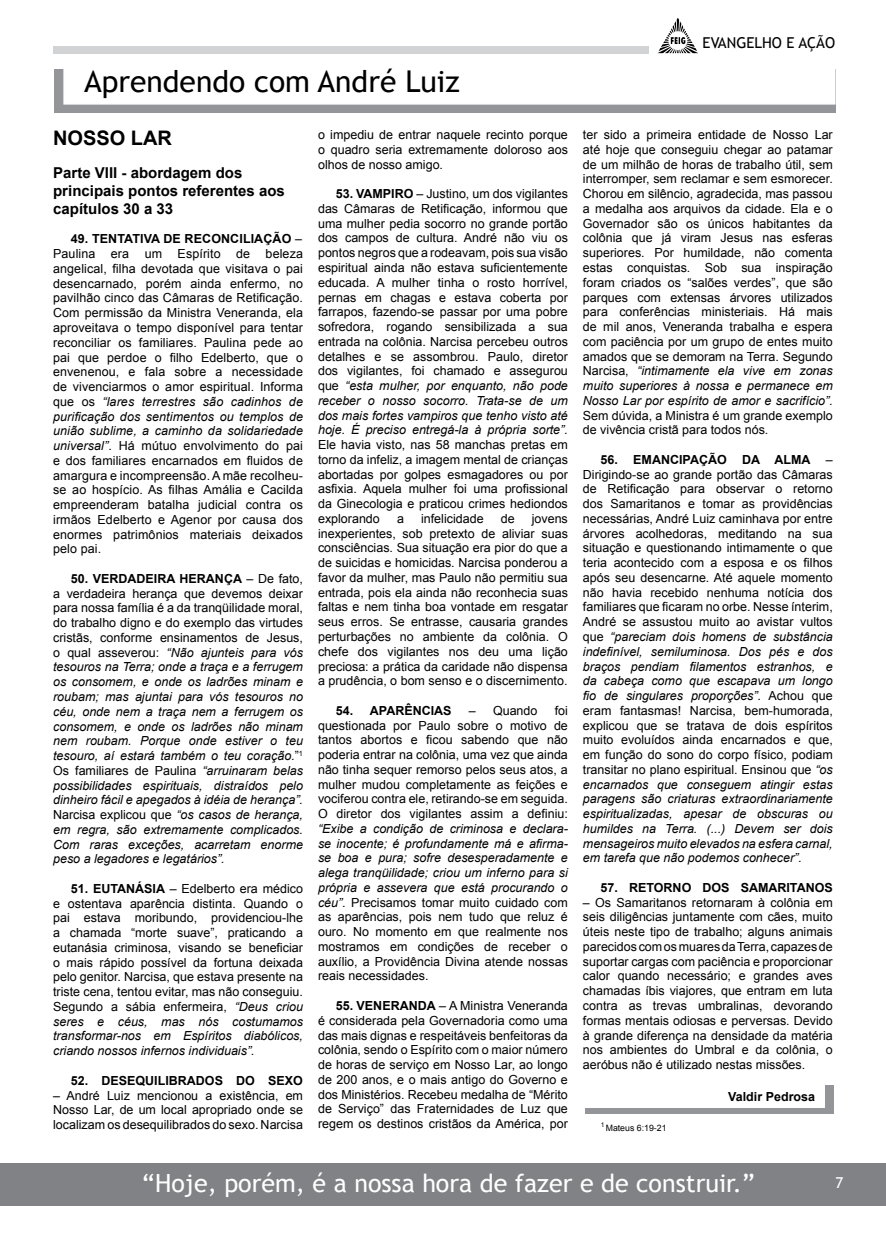
<style>
.page{position:relative;width:886px;height:1241px;background:#fff}
.page>*{position:absolute;margin:0;border:0;box-sizing:border-box;transform-origin:0 0}
.t1{font:30px "Trebuchet MS";color:#000}
.t2{font:25px "Trebuchet MS";color:#fff}
.t3{font:700 20px "Arial";color:#000}
.t4{font:700 15px/18px "Arial";color:#000}
.t5{font:15px "Trebuchet MS";color:#000}
.t6{font:15px "Trebuchet MS";color:#fff}
.t7{font:12.5px/14.8px "Arial";color:#000;text-align:justify}
.t8{font:italic 12.5px/14.8px "Arial";color:#000;text-align:justify}
.t9{font:700 12.5px "Arial";color:#000}
.t10{font:8.75px "Arial";color:#000}
.s1{font-weight:700}
.s2{font-style:italic}
.s3{font-weight:700;font-style:normal}
.s4{font-style:normal}
</style>
<div class="page">
<div style="left:0;top:1162px;width:886px;height:43px;background:#808285"></div>
<svg style="left:658px;top:18px;width:40px;height:35px"></svg>
<div style="left:53px;top:46px;width:596px;height:7px;background:#d1d3d4"></div>
<svg style="left:585px;top:1085px;width:248px;height:28px;background:#a2a4a6"></svg>
<div style="left:585px;top:1079px;width:240px;height:28px;background:#fff"></div>
<div style="left:54px;top:70px;width:781px;height:43px;background:#939598"></div>
<div style="left:63px;top:61px;width:773px;height:44px;background:#fff;border:1px solid #fff"></div>
<h1 class="t1" style="left:84px;top:64px;width:377px">Aprendendo com André Luiz</h1>
<h3 class="t3" style="left:53px;top:124px;width:120px">NOSSO LAR</h3>
<p class="t4" style="left:53px;top:164px;width:233px">Parte VIII - abordagem dos principais pontos referentes aos capítulos 30 a 33</p>
<p class="t7" style="left:53px;top:232px;width:251px;text-indent:18px"><span class="s1">49. TENTATIVA DE RECONCILIAÇÃO</span> – Paulina era um Espírito de beleza angelical, filha devotada que visitava o pai desencarnado, porém ainda enfermo, no pavilhão cinco das Câmaras de Retificação.<br>Com permissão da Ministra Veneranda, ela aproveitava o tempo disponível para tentar reconciliar os familiares. Paulina pede ao pai que perdoe o filho Edelberto, que o envenenou, e fala sobre a necessidade de vivenciarmos o amor espiritual. Informa que os <span class="s2">“lares terrestres são cadinhos de purificação dos sentimentos ou templos de união sublime, a caminho da solidariedade universal”</span>. Há mútuo envolvimento do pai e dos familiares encarnados em fluidos de amargura e incompreensão. A mãe recolheu&shy;se ao hospício. As filhas Amália e Cacilda empreenderam batalha judicial contra os irmãos Edelberto e Agenor por causa dos enormes patrimônios materiais deixados pelo pai.</p>
<p class="t8" style="left:53px;top:571px;width:251px;text-indent:18px"><span class="s3">50. VERDADEIRA HERANÇA</span> <span class="s4">– De fato, a verdadeira herança que devemos deixar para nossa família é a da tranqüilidade moral, do trabalho digno e do exemplo das virtudes cristãs, conforme ensinamentos de Jesus, o qual asseverou:</span> “Não ajunteis para vós tesouros na Terra; onde a traça e a ferrugem os consomem, e onde os ladrões minam e roubam; mas ajuntai para vós tesouros no céu, onde nem a traça nem a ferrugem os consomem, e onde os ladrões não minam nem roubam. Porque onde estiver o teu tesouro, aí estará também o teu coração.<span class="s4">”</span><sup>1<br></sup><span class="s4">Os familiares de Paulina</span> “arruinaram belas possibilidades espirituais, distraídos pelo dinheiro fácil e apegados à idéia de herança”.<br><span class="s4">Narcisa explicou que</span> “os casos de herança, em regra, são extremamente complicados.<br>Com raras exceções, acarretam enorme peso a legadores e legatários”.</p>
<p class="t7" style="left:53px;top:881px;width:251px;text-indent:18px"><span class="s1">51. EUTANÁSIA</span> – Edelberto era médico e ostentava aparência distinta. Quando o pai estava moribundo, providenciou-lhe a chamada “morte suave”, praticando a eutanásia criminosa, visando se beneficiar o mais rápido possível da fortuna deixada pelo genitor. Narcisa, que estava presente na triste cena, tentou evitar, mas não conseguiu.<br>Segundo a sábia enfermeira, <span class="s2">“Deus criou seres e céus, mas nós costumamos transformar-nos em Espíritos diabólicos, criando nossos infernos individuais”.</span></p>
<p class="t9" style="left:71px;top:1071px;width:234px">52. DESEQUILIBRADOS DO SEXO</p>
<p class="t7" style="left:53px;top:1087px;width:251px">– André Luiz mencionou a existência, em Nosso Lar, de um local apropriado onde se localizam os desequilibrados do sexo. Narcisa</p>
<p class="t7" style="left:318px;top:127px;width:251px">o impediu de entrar naquele recinto porque o quadro seria extremamente doloroso aos olhos de nosso amigo.</p>
<p class="t7" style="left:318px;top:186px;width:251px;text-indent:18px"><span class="s1">53. VAMPIRO</span> – Justino, um dos vigilantes das Câmaras de Retificação, informou que uma mulher pedia socorro no grande portão dos campos de cultura. André não viu os pontos negros que a rodeavam, pois sua visão espiritual ainda não estava suficientemente educada. A mulher tinha o rosto horrível, pernas em chagas e estava coberta por farrapos, fazendo-se passar por uma pobre sofredora, rogando sensibilizada a sua entrada na colônia. Narcisa percebeu outros detalhes e se assombrou. Paulo, diretor dos vigilantes, foi chamado e assegurou que <span class="s2">“esta mulher, por enquanto, não pode receber o nosso socorro. Trata-se de um dos mais fortes vampiros que tenho visto até hoje. É preciso entregá-la à própria sorte”.</span></p>
<p class="t7" style="left:318px;top:437px;width:251px">Ele havia visto, nas 58 manchas pretas em torno da infeliz, a imagem mental de crianças abortadas por golpes esmagadores ou por asfixia. Aquela mulher foi uma profissional da Ginecologia e praticou crimes hediondos explorando</p>
<p class="t7" style="left:397px;top:511px;width:8px">a</p>
<p class="t7" style="left:421px;top:511px;width:64px">infelicidade</p>
<p class="t7" style="left:501px;top:511px;width:15px">de</p>
<p class="t7" style="left:318px;top:511px;width:251px;text-indent:214px">jovens inexperientes, sob pretexto de aliviar suas consciências. Sua situação era pior do que a de suicidas e homicidas. Narcisa ponderou a favor da mulher, mas Paulo não permitiu sua entrada, pois ela ainda não reconhecia suas faltas e nem tinha boa vontade em resgatar seus erros. Se entrasse, causaria grandes perturbações no ambiente da colônia. O chefe dos vigilantes nos deu uma lição preciosa: a prática da caridade não dispensa a prudência, o bom senso e o discernimento.</p>
<p class="t9" style="left:336px;top:702px;width:117px">54. APARÊNCIAS</p>
<p class="t7" style="left:469px;top:703px;width:70px">– Quando</p>
<p class="t7" style="left:318px;top:703px;width:251px;text-indent:237px">foi questionada por Paulo sobre o motivo de tantos abortos e ficou sabendo que não poderia entrar na colônia, uma vez que ainda não tinha sequer remorso pelos seus atos, a mulher mudou completamente as feições e vociferou contra ele, retirando-se em seguida.<br>O diretor dos vigilantes assim a definiu:</p>
<p class="t8" style="left:318px;top:821px;width:251px">“Exibe a condição de criminosa e declara&shy;se inocente; é profundamente má e afirma&shy;se boa e pura; sofre desesperadamente e alega tranqüilidade; criou um inferno para si própria e assevera que está procurando o céu”. <span class="s4">Precisamos tomar muito cuidado com as aparências, pois nem tudo que reluz é ouro. No momento em que realmente nos mostramos em condições de receber o auxílio, a Providência Divina atende nossas reais necessidades.</span></p>
<p class="t7" style="left:318px;top:998px;width:251px;text-indent:18px"><span class="s1">55. VENERANDA</span> – A Ministra Veneranda é considerada pela Governadoria como uma das mais dignas e respeitáveis benfeitoras da colônia, sendo o Espírito com o maior número de horas de serviço em Nosso Lar, ao longo de 200 anos, e o mais antigo do Governo e dos Ministérios. Recebeu medalha de “Mérito de Serviço” das Fraternidades de Luz que regem os destinos cristãos da América, por</p>
<p class="t5" style="left:703px;top:34px;width:134px">EVANGELHO E AÇÃO</p>
<p class="t7" style="left:583px;top:127px;width:251px">ter sido a primeira entidade de Nosso Lar até hoje que conseguiu chegar ao patamar de um milhão de horas de trabalho útil, sem interromper, sem reclamar e sem esmorecer.<br>Chorou em silêncio, agradecida, mas passou a medalha aos arquivos da cidade. Ela e o Governador são os únicos habitantes da colônia que já viram Jesus nas esferas superiores. Por humildade, não comenta estas conquistas. Sob sua inspiração foram criados os “salões verdes”, que são parques com extensas árvores utilizados para conferências ministeriais. Há mais de mil anos, Veneranda trabalha e espera com paciência por um grupo de entes muito amados que se demoram na Terra. Segundo Narcisa, <span class="s2">“intimamente ela vive em zonas muito superiores à nossa e permanece em Nosso Lar por espírito de amor e sacrifício”.</span></p>
<p class="t7" style="left:583px;top:408px;width:251px">Sem dúvida, a Ministra é um grande exemplo de vivência cristã para todos nós.</p>
<p class="t7" style="left:583px;top:452px;width:251px;text-indent:18px"><span class="s1">56. EMANCIPAÇÃO DA ALMA</span> – Dirigindo-se ao grande portão das Câmaras de Retificação para observar o retorno dos Samaritanos e tomar as providências necessárias, André Luiz caminhava por entre árvores acolhedoras, meditando na sua situação e questionando intimamente o que teria acontecido com a esposa e os filhos após seu desencarne. Até aquele momento não havia recebido nenhuma notícia dos familiares que ficaram no orbe. Nesse ínterim, André se assustou muito ao avistar vultos que <span class="s2">“pareciam dois homens de substância indefinível, semiluminosa. Dos pés e dos braços pendiam filamentos estranhos, e da cabeça como que escapava um longo fio de singulares proporções”.</span> Achou que eram fantasmas! Narcisa, bem-humorada, explicou que se tratava de dois espíritos muito evoluídos ainda encarnados e que, em função do sono do corpo físico, podiam transitar no plano espiritual. Ensinou que <span class="s2">“os encarnados que conseguem atingir estas paragens são criaturas extraordinariamente espiritualizadas, apesar de obscuras ou humildes na Terra. (...) Devem ser dois mensageiros muito elevados na esfera carnal, em tarefa que não podemos conhecer”.</span></p>
<p class="t9" style="left:601px;top:879px;width:234px">57. RETORNO DOS SAMARITANOS</p>
<p class="t7" style="left:583px;top:894px;width:251px">– Os Samaritanos retornaram à colônia em seis diligências juntamente com cães, muito úteis neste tipo de trabalho; alguns animais parecidos com os muares da Terra, capazes de suportar cargas com paciência e proporcionar calor quando necessário; e grandes aves chamadas íbis viajores, que entram em luta contra as trevas umbralinas, devorando formas mentais odiosas e perversas. Devido à grande diferença na densidade da matéria nos ambientes do Umbral e da colônia, o aeróbus não é utilizado nestas missões.</p>
<p class="t9" style="left:728px;top:1087px;width:88px">Valdir Pedrosa</p>
<p class="t10" style="left:601px;top:1121px;width:67px"><sup>1</sup> Mateus 6:19-21</p>
<h2 class="t2" style="left:142px;top:1167px;width:614px">“Hoje, porém, é a nossa hora de fazer e de construir.”</h2>
<p class="t6" style="left:836px;top:1173px;width:9px">7</p>
</div>
